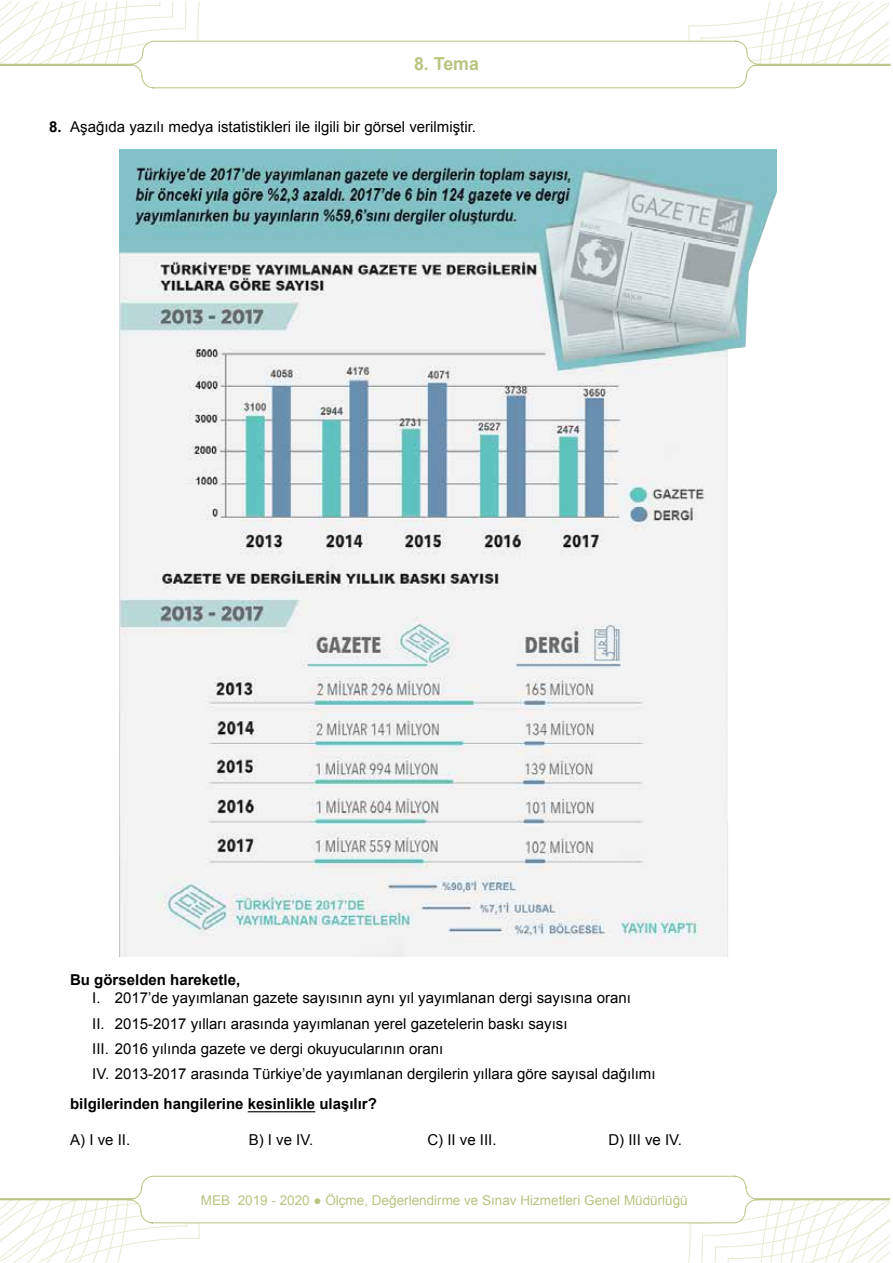
<style>
.page{position:relative;width:893px;height:1263px;background:#fff}
.page>*{position:absolute;margin:0;border:0;box-sizing:border-box;transform-origin:0 0}
.t1{font:700 18px "Arial";color:#b7c580}
.t2{font:15px/25.2px "Arial";color:#000}
.t3{font:700 15px "Arial";color:#000}
.t4{font:13.5px "Arial";color:#b7c580}
.s1{font-weight:700}
</style>
<div class="page">
<svg style="left:0;top:1175px;width:891px;height:87px"></svg>
<svg style="left:0;top:1px;width:891px;height:88px"></svg>
<hr style="left:248px;top:1111px;width:67px;height:1px;background:#000">
<img style="left:119px;top:149px;width:657px;height:807px">
<p class="t1" style="left:414px;top:52px;width:66px">8. Tema</p>
<p class="t2" style="left:49px;top:114px;width:428px"><span class="s1">8.</span> Aşağıda yazılı medya istatistikleri ile ilgili bir görsel verilmiştir.</p>
<p class="t3" style="left:70px;top:970px;width:172px">Bu görselden hareketle,</p>
<p class="t2" style="left:92px;top:986px;width:565px">I. 2017’de yayımlanan gazete sayısının aynı yıl yayımlanan dergi sayısına oranı<br>II. 2015-2017 yılları arasında yayımlanan yerel gazetelerin baskı sayısı<br>III. 2016 yılında gazete ve dergi okuyucularının oranı<br>IV. 2013-2017 arasında Türkiye’de yayımlanan dergilerin yıllara göre sayısal dağılımı</p>
<p class="t3" style="left:70px;top:1093px;width:308px">bilgilerinden hangilerine kesinlikle ulaşılır?</p>
<p class="t2" style="left:70px;top:1127px;width:62px">A) I ve II.</p>
<p class="t2" style="left:249px;top:1127px;width:66px">B) I ve IV.</p>
<p class="t2" style="left:427px;top:1127px;width:71px">C) II ve III.</p>
<p class="t2" style="left:608px;top:1127px;width:75px">D) III ve IV.</p>
<p class="t4" style="left:201px;top:1191px;width:488px">MEB 2019 - 2020 ● Ölçme, Değerlendirme ve Sınav Hizmetleri Genel Müdürlüğü</p>
</div>
